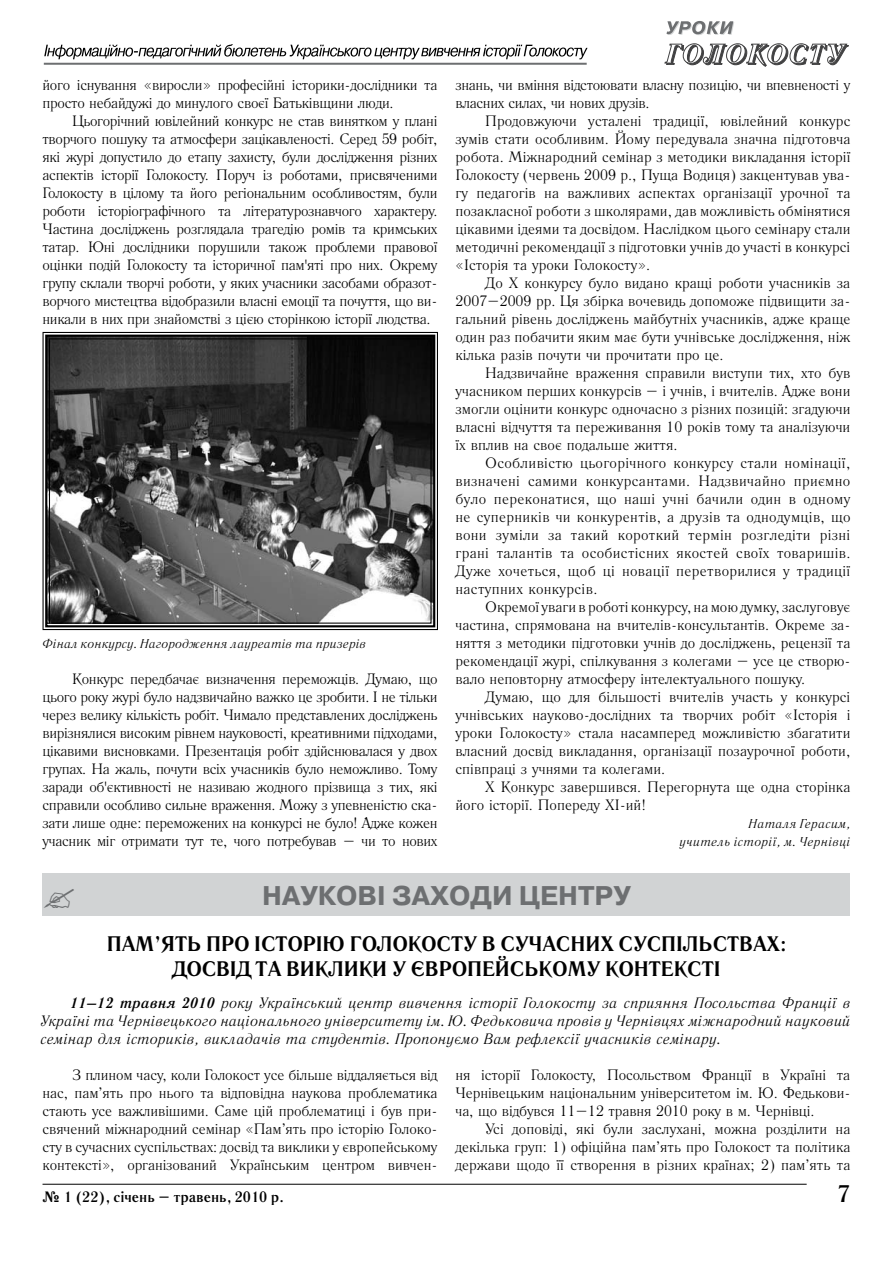
<style>
.page{position:relative;width:893px;height:1263px;background:#fff}
.page>*{position:absolute;margin:0;border:0;box-sizing:border-box;transform-origin:0 0}
.t1{font:700 27px "Pragmatica C";color:#6d6f71}
.t2{font:700 24px "Literaturnaya C";color:#000}
.t3{font:700 21px "Literaturnaya C";color:#000}
.t4{font:15px/18px "Literaturnaya C";letter-spacing:-.005em;color:#000;text-align:justify}
.t5{font:italic 15px/18px "Literaturnaya C";color:#000;text-align:justify}
.t6{font:15px/18px "Literaturnaya C";letter-spacing:-.025em;color:#000}
.t7{font:700 15px "Literaturnaya C";color:#000}
.t8{font:italic 12.75px "Literaturnaya C";color:#000}
.t9{font:italic 12.75px/18px "Literaturnaya C";letter-spacing:.02em;color:#000;text-align:right}
.s1{font-family:"Book Antiqua"}
.s2{font-weight:700}
</style>
<div class="page">
<hr style="left:44px;top:63px;width:543px;height:1px;background:#6d6f71">
<hr style="left:44px;top:64px;width:543px;height:1px;background:#6d6f71">
<svg style="left:44px;top:44px;width:544px;height:15px"></svg>
<svg style="left:666px;top:21px;width:68px;height:14px"></svg>
<svg style="left:664px;top:43px;width:185px;height:24px"></svg>
<hr style="left:43px;top:1184px;width:764px;height:1px;background:#000">
<div style="left:43px;top:873px;width:807px;height:43px;background:#d1d3d4"></div>
<svg style="left:42px;top:331px;width:396px;height:300px;background:#545454"></svg>
<div style="left:45px;top:335px;width:390px;height:292px;border:2px solid #000"></div>
<div style="left:49px;top:338px;width:383px;height:286px;border:1px solid #000"></div>
<p class="t4" style="left:43px;top:76px;width:396px">його існування «виросли» професійні історики-дослідники та просто небайдужі до минулого своєї Батьківщини люди.</p>
<p class="t4" style="left:43px;top:112px;width:396px;text-indent:30px">Цьогорічний ювілейний конкурс не став винятком у плані творчого пошуку та атмосфери зацікавленості. Серед 59 робіт, які журі допустило до етапу захисту, були дослідження різних аспектів історії Голокосту. Поруч із роботами, присвяченими Голокосту в цілому та його регіональним особливостям, були роботи історіографічного та літературознавчого характеру.<br>Частина досліджень розглядала трагедію ромів та кримських татар. Юні дослідники порушили також проблеми правової оцінки подій Голокосту та історичної пам<span class="s1">'</span>яті про них. Окрему групу склали творчі роботи, у яких учасники засобами образот&shy;ворчого мистецтва відобразили власні емоції та почуття, що ви&shy;никали в них при знайомстві з цією сторінкою історії людства.</p>
<p class="t6" style="left:455px;top:76px;width:396px">знань, чи вміння відстоювати власну позицію, чи впевненості у власних силах, чи нових друзів.</p>
<p class="t4" style="left:455px;top:112px;width:396px;text-indent:30px">Продовжуючи усталені традиції, ювілейний конкурс зумів стати особливим. Йому передувала значна підготовча робота. Міжнародний семінар з методики викладання історії Голокосту (червень 2009 р., Пуща Водиця) закцентував ува&shy;гу педагогів на важливих аспектах організації урочної та позакласної роботи з школярами, дав можливість обмінятися цікавими ідеями та досвідом. Наслідком цього семінару стали методичні рекомендації з підготовки учнів до участі в конкурсі «Історія та уроки Голокосту».</p>
<p class="t4" style="left:455px;top:274px;width:396px;text-indent:30px">До Х конкурсу було видано кращі роботи учасників за 2007–2009 рр. Ця збірка вочевидь допоможе підвищити за&shy;гальний рівень досліджень майбутніх учасників, адже краще один раз побачити яким має бути учнівське дослідження, ніж кілька разів почути чи прочитати про це.</p>
<p class="t4" style="left:455px;top:364px;width:396px;text-indent:30px">Надзвичайне враження справили виступи тих, хто був учасником перших конкурсів – і учнів, і вчителів. Адже вони змогли оцінити конкурс одночасно з різних позицій: згадуючи власні відчуття та переживання 10 років тому та аналізуючи їх вплив на своє подальше життя.</p>
<p class="t4" style="left:455px;top:454px;width:396px;text-indent:30px">Особливістю цьогорічного конкурсу стали номінації, визначені самими конкурсантами. Надзвичайно приємно було переконатися, що наші учні бачили один в одному не суперників чи конкурентів, а друзів та однодумців, що вони зуміли за такий короткий термін розгледіти різні грані талантів та особистісних якостей своїх товаришів.<br>Дуже хочеться, щоб ці новації перетворилися у традиції наступних конкурсів.</p>
<p class="t4" style="left:455px;top:598px;width:396px;text-indent:30px">Окремої уваги в роботі конкурсу, на мою думку, заслуговує частина, спрямована на вчителів-консультантів. Окреме за&shy;няття з методики підготовки учнів до досліджень, рецензії та рекомендації журі, спілкування з колегами – усе це створю&shy;вало неповторну атмосферу інтелектуального пошуку.</p>
<p class="t4" style="left:455px;top:688px;width:396px;text-indent:30px">Думаю, що для більшості вчителів участь у конкурсі учнівських науково-дослідних та творчих робіт «Історія і уроки Голокосту» стала насамперед можливістю збагатити власний досвід викладання, організації позаурочної роботи, співпраці з учнями та колегами.</p>
<p class="t4" style="left:455px;top:778px;width:396px;text-indent:30px">Х Конкурс завершився. Перегорнута ще одна сторінка його історії. Попереду ХІ-ий!</p>
<p class="t9" style="left:680px;top:815px;width:172px">Наталя Герасим,<br>учитель історії, м. Чернівці</p>
<h1 class="t1" style="left:262px;top:880px;width:208px">НАУКО ВІ ЗАХОДИ</h1>
<h1 class="t1" style="left:519px;top:880px;width:40px">ЦЕНТР</h1>
<h1 class="t1" style="left:613px;top:880px;width:19px">У</h1>
<p class="t8" style="left:43px;top:637px;width:325px">Фінал конкурсу. Нагородження лауреатів та призерів</p>
<p class="t4" style="left:43px;top:670px;width:396px;text-indent:30px">Конкурс передбачає визначення переможців. Думаю, що цього року журі було надзвичайно важко це зробити. І не тільки через велику кількість робіт. Чимало представлених досліджень вирізнялися високим рівнем науковості, креативними підходами, цікавими висновками. Презентація робіт здійснювалася у двох групах. На жаль, почути всіх учасників було неможливо. Тому заради об<span class="s1">'</span>єктивності не називаю жодного прізвища з тих, які справили особливо сильне враження. Можу з упевненістю ска&shy;зати лише одне: переможених на конкурсі не було! Адже кожен учасник міг отримати тут те, чого потребував – чи то нових</p>
<h3 class="t3" style="left:107px;top:931px;width:69px">Пам’ять</h3>
<h3 class="t3" style="left:206px;top:931px;width:15px">про</h3>
<h3 class="t3" style="left:254px;top:931px;width:13px">історі</h3>
<h3 class="t3" style="left:323px;top:931px;width:55px">ю Голокосту</h3>
<h3 class="t3" style="left:482px;top:931px;width:34px">в сучасни</h3>
<h3 class="t3" style="left:600px;top:931px;width:33px">х суспільства</h3>
<h3 class="t3" style="left:766px;top:931px;width:21px">х:</h3>
<h3 class="t3" style="left:172px;top:956px;width:15px">досвід</h3>
<h3 class="t3" style="left:256px;top:956px;width:46px">та виклики</h3>
<h3 class="t3" style="left:392px;top:956px;width:35px">у європейському</h3>
<h3 class="t3" style="left:605px;top:956px;width:14px">контексті</h3>
<p class="t5" style="left:40px;top:994px;width:812px;text-indent:30px"><span class="s2">11–12 травня 2010</span> року Український центр вивчення історії Голокосту за сприяння Посольства Франції в Україні та Чернівецького національного університету ім. Ю. Федьковича провів у Чернівцях міжнародний науковий семінар для істориків, викладачів та студентів. Пропонуємо Вам рефлексії учасників семінару.</p>
<p class="t4" style="left:43px;top:1066px;width:396px;text-indent:30px">З плином часу, коли Голокост усе більше віддаляється від нас, пам’ять про нього та відповідна наукова проблематика стають усе важливішими. Саме цій проблематиці і був при&shy;свячений міжнародний семінар «Пам’ять про історію Голоко&shy;сту в сучасних суспільствах: досвід та виклики у європейському контексті», організований Українським центром вивчен-</p>
<p class="t4" style="left:455px;top:1066px;width:396px">ня історії Голокосту, Посольством Франції в Україні та Чернівецьким національним університетом ім. Ю. Федькови&shy;ча, що відбувся 11–12 травня 2010 року в м. Чернівці.</p>
<p class="t4" style="left:455px;top:1120px;width:396px;text-indent:30px">Усі доповіді, які були заслухані, можна розділити на декілька груп: 1) офіційна пам’ять про Голокост та політика держави щодо її створення в різних країнах; 2) пам’ять та</p>
<p class="t7" style="left:43px;top:1187px;width:243px">№ 1 (22), січень – травень, 2010 р.</p>
<h2 class="t2" style="left:837px;top:1179px;width:14px">7</h2>
</div>
